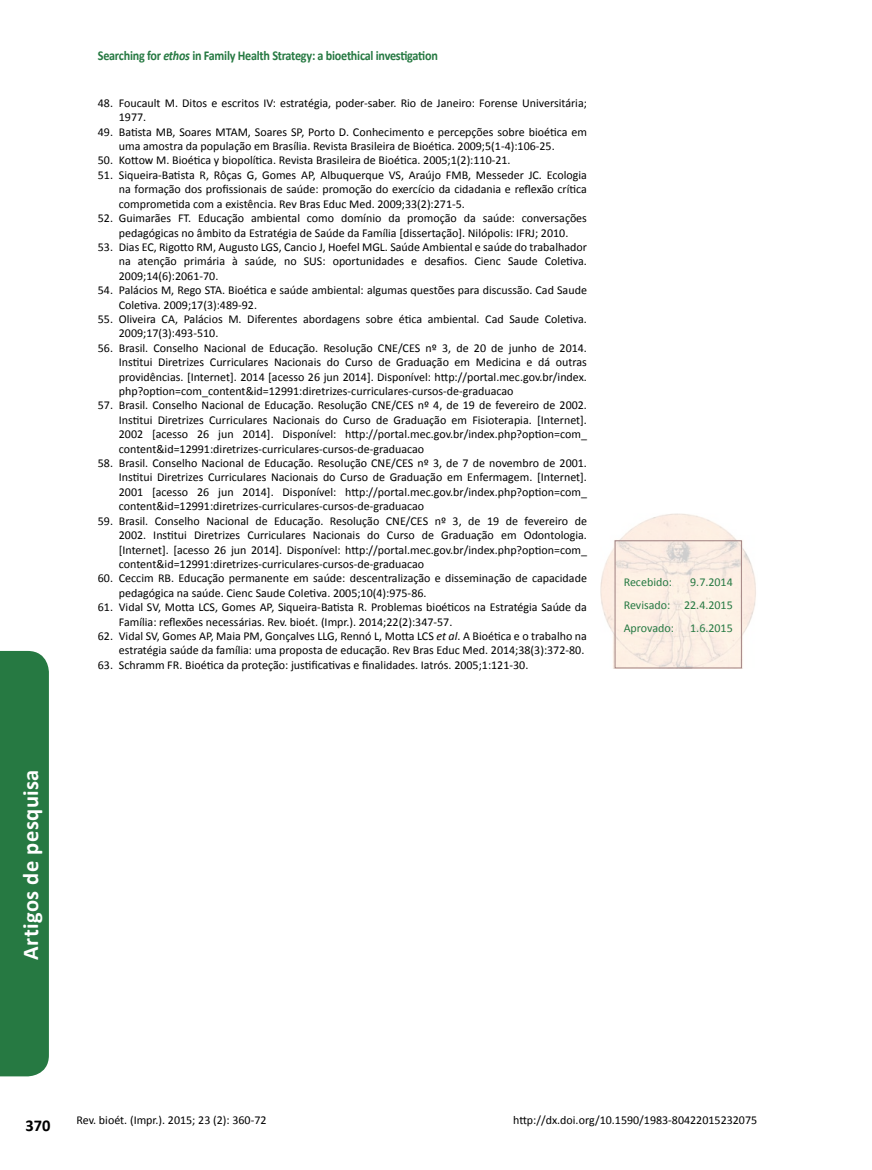
<style>
.page{position:relative;width:872px;height:1170px;background:#fff}
.page>*{position:absolute;margin:0;border:0;box-sizing:border-box;transform-origin:0 0}
.t1{font:700 22.5px "Calibri";letter-spacing:.02em;color:#fff}
.t2{font:700 16.5px "Calibri";color:#000}
.t3{font:700 13.5px "Calibri";letter-spacing:-.02em;color:#267942;scale:.9 1}
.t4{font:12px/14.4px "Calibri";color:#000}
.t5{font:12px/23px "Calibri";color:#267942;text-align:justify}
.s1{font-style:italic}
</style>
<div class="page">
<img style="left:600px;top:513px;width:156px;height:155px">
<div style="left:615px;top:540px;width:126px;height:128px;border:1px solid #a38483"></div>
<div style="left:0;top:651px;width:49px;height:425px;background:#267942"></div>
<h1 class="t1" style="left:16px;top:959px;width:192px;rotate:-90deg">Artigos de pesquisa</h1>
<p class="t3" style="left:98px;top:47px;width:379px">Searching for <span class="s1">ethos</span> in Family Health Strategy: a bioethical investigation</p>
<p class="t4" style="left:119px;top:96px;width:469px;text-indent:-21px">48. Foucault M. Ditos e escritos IV: estratégia, poder-saber. Rio de Janeiro: Forense Universitária;<br>1977.</p>
<p class="t4" style="left:119px;top:124px;width:469px;text-indent:-21px">49. Batista MB, Soares MTAM, Soares SP, Porto D. Conhecimento e percepções sobre bioética em uma amostra da população em Brasília. Revista Brasileira de Bioética. 2009;5(1-4):106-25.</p>
<p class="t4" style="left:98px;top:153px;width:414px">50. Kottow M. Bioética y biopolítica. Revista Brasileira de Bioética. 2005;1(2):110-21.</p>
<p class="t4" style="left:119px;top:168px;width:469px;text-align:justify;text-indent:-21px">51. Siqueira-Batista R, Rôças G, Gomes AP, Albuquerque VS, Araújo FMB, Messeder JC. Ecologia na formação dos profissionais de saúde: promoção do exercício da cidadania e reflexão crítica comprometida com a existência. Rev Bras Educ Med. 2009;33(2):271-5.</p>
<p class="t4" style="left:98px;top:211px;width:490px;text-align:center">52. Guimarães FT. Educação ambiental como domínio da promoção da saúde: conversações pedagógicas no âmbito da Estratégia de Saúde da Família [dissertação]. Nilópolis: IFRJ; 2010.</p>
<p class="t4" style="left:119px;top:240px;width:469px;text-align:justify;text-indent:-21px">53. Dias EC, Rigotto RM, Augusto LGS, Cancio J, Hoefel MGL. Saúde Ambiental e saúde do trabalhador na atenção primária à saúde, no SUS: oportunidades e desafios. Cienc Saude Coletiva.<br>2009;14(6):2061-70.</p>
<p class="t4" style="left:119px;top:283px;width:469px;text-indent:-21px">54. Palácios M, Rego STA. Bioética e saúde ambiental: algumas questões para discussão. Cad Saude<br>Coletiva. 2009;17(3):489-92.</p>
<p class="t4" style="left:119px;top:312px;width:469px;text-indent:-21px">55. Oliveira CA, Palácios M. Diferentes abordagens sobre ética ambiental. Cad Saude Coletiva.<br>2009;17(3):493-510.</p>
<p class="t4" style="left:119px;top:340px;width:469px;text-align:justify;text-indent:-21px">56. Brasil. Conselho Nacional de Educação. Resolução CNE/CES nº 3, de 20 de junho de 2014.<br>Institui Diretrizes Curriculares Nacionais do Curso de Graduação em Medicina e dá outras providências. [Internet]. 2014 [acesso 26 jun 2014]. Disponível: http://portal.mec.gov.br/index. php?option=com_content&amp;id=12991:diretrizes-curriculares-cursos-de-graduacao</p>
<p class="t4" style="left:119px;top:398px;width:469px;text-align:justify;text-indent:-21px">57. Brasil. Conselho Nacional de Educação. Resolução CNE/CES nº 4, de 19 de fevereiro de 2002.<br>Institui Diretrizes Curriculares Nacionais do Curso de Graduação em Fisioterapia. [Internet].<br>2002 [acesso 26 jun 2014]. Disponível: http://portal.mec.gov.br/index.php?option=com_ content&amp;id=12991:diretrizes-curriculares-cursos-de-graduacao</p>
<p class="t4" style="left:119px;top:456px;width:469px;text-align:justify;text-indent:-21px">58. Brasil. Conselho Nacional de Educação. Resolução CNE/CES nº 3, de 7 de novembro de 2001.<br>Institui Diretrizes Curriculares Nacionais do Curso de Graduação em Enfermagem. [Internet].<br>2001 [acesso 26 jun 2014]. Disponível: http://portal.mec.gov.br/index.php?option=com_ content&amp;id=12991:diretrizes-curriculares-cursos-de-graduacao</p>
<p class="t4" style="left:119px;top:513px;width:469px;text-align:justify;text-indent:-21px">59. Brasil. Conselho Nacional de Educação. Resolução CNE/CES nº 3, de 19 de fevereiro de 2002. Institui Diretrizes Curriculares Nacionais do Curso de Graduação em Odontologia. [Internet]. [acesso 26 jun 2014]. Disponível: http://portal.mec.gov.br/index.php?option=com_ content&amp;id=12991:diretrizes-curriculares-cursos-de-graduacao</p>
<p class="t4" style="left:119px;top:571px;width:469px;text-indent:-21px">60. Ceccim RB. Educação permanente em saúde: descentralização e disseminação de capacidade pedagógica na saúde. Cienc Saude Coletiva. 2005;10(4):975-86.</p>
<p class="t4" style="left:119px;top:600px;width:469px;text-indent:-21px">61. Vidal SV, Motta LCS, Gomes AP, Siqueira-Batista R. Problemas bioéticos na Estratégia Saúde da<br>Família: reflexões necessárias. Rev. bioét. (Impr.). 2014;22(2):347-57.</p>
<p class="t4" style="left:98px;top:628px;width:490px;text-align:right">62. Vidal SV, Gomes AP, Maia PM, Gonçalves LLG, Rennó L, Motta LCS <span class="s1">et al</span>. A Bioética e o trabalho na estratégia saúde da família: uma proposta de educação. Rev Bras Educ Med. 2014;38(3):372-80.</p>
<p class="t4" style="left:98px;top:657px;width:432px">63. Schramm FR. Bioética da proteção: justificativas e finalidades. Iatrós. 2005;1:121-30.</p>
<p class="t5" style="left:623px;top:570px;width:50px">Recebido:</p>
<p class="t5" style="left:623px;top:570px;width:111px;text-indent:66px">9.7.2014<br>Revisado: 22.4.2015<br>Aprovado:</p>
<p class="t5" style="left:690px;top:616px;width:44px">1.6.2015</p>
<h2 class="t2" style="left:26px;top:1115px;width:27px">370</h2>
<p class="t4" style="left:77px;top:1113px;width:191px">Rev. bioét. (Impr.). 2015; 23 (2): 360-72</p>
<p class="t4" style="left:513px;top:1113px;width:245px">http://dx.doi.org/10.1590/1983-80422015232075</p>
</div>
